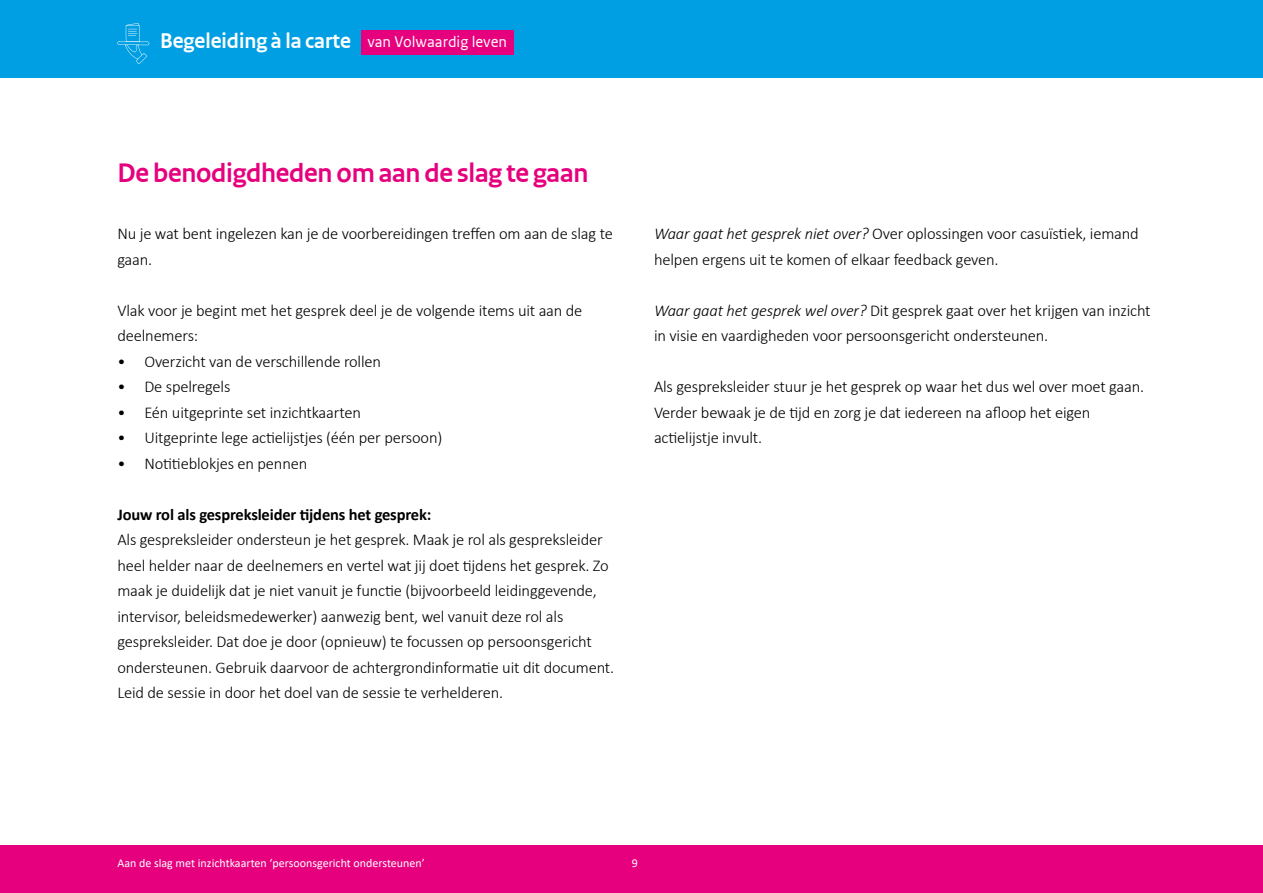
<style>
.page{position:relative;width:1263px;height:893px;background:#fff}
.page>*{position:absolute;margin:0;border:0;box-sizing:border-box;transform-origin:0 0}
.t1{font:700 27px "Rijksoverheid Sans Heading";letter-spacing:-.01em;color:#e6007d}
.t2{font:700 21.45px "Rijksoverheid Sans Heading";color:#fff}
.t3{font:300 16.5px/25.5px "Calibri";letter-spacing:-.01em;color:#000}
.t4{font:700 16.5px "Calibri";letter-spacing:-.01em;color:#000}
.t5{font:12px "Calibri";color:#fff}
.s1{font-family:"Rijksoverheid Sans Text";font-weight:400;font-size:14.55px}
.s2{font-style:italic}
</style>
<div class="page">
<div style="left:0;top:845px;width:1263px;height:48px;background:#e6007d"></div>
<div style="left:0;top:0;width:1263px;height:78px;background:#009fe3"></div>
<div style="left:361px;top:30px;width:152px;height:25px;background:#e6007d"></div>
<svg style="left:117px;top:23px;width:32px;height:41px"></svg>
<h2 class="t2" style="left:160px;top:29px;width:348px">Begeleiding à la carte <span class="s1">van Volwaardig leven</span></h2>
<h1 class="t1" style="left:117px;top:157px;width:472px">De benodigdheden om aan de slag te gaan</h1>
<p class="t3" style="left:117px;top:221px;width:497px">Nu je wat bent ingelezen kan je de voorbereidingen treffen om aan de slag te gaan.</p>
<p class="t3" style="left:117px;top:297px;width:467px">Vlak voor je begint met het gesprek deel je de volgende items uit aan de deelnemers:</p>
<p class="t3" style="left:117px;top:348px;width:265px">• Overzicht van de verschillende rollen</p>
<p class="t3" style="left:117px;top:374px;width:115px">• De spelregels</p>
<p class="t3" style="left:117px;top:399px;width:245px">• Eén uitgeprinte set inzichtkaarten</p>
<p class="t3" style="left:117px;top:425px;width:326px">• Uitgeprinte lege actielijstjes (één per persoon)</p>
<p class="t3" style="left:117px;top:450px;width:191px">• Notitieblokjes en pennen</p>
<p class="t4" style="left:117px;top:502px;width:315px">Jouw rol als gespreksleider tijdens het gesprek:</p>
<p class="t3" style="left:117px;top:527px;width:498px">Als gespreksleider ondersteun je het gesprek. Maak je rol als gespreksleider heel helder naar de deelnemers en vertel wat jij doet tijdens het gesprek. Zo maak je duidelijk dat je niet vanuit je functie (bijvoorbeeld leidinggevende, intervisor, beleidsmedewerker) aanwezig bent, wel vanuit deze rol als gespreksleider. Dat doe je door (opnieuw) te focussen op persoonsgericht ondersteunen. Gebruik daarvoor de achtergrondinformatie uit dit document.<br>Leid de sessie in door het doel van de sessie te verhelderen.</p>
<p class="t3" style="left:654px;top:221px;width:486px"><span class="s2">Waar gaat het gesprek niet over?</span> Over oplossingen voor casuïstiek, iemand helpen ergens uit te komen of elkaar feedback geven.</p>
<p class="t3" style="left:654px;top:297px;width:498px"><span class="s2">Waar gaat het gesprek wel over?</span> Dit gesprek gaat over het krijgen van inzicht in visie en vaardigheden voor persoonsgericht ondersteunen.</p>
<p class="t3" style="left:654px;top:374px;width:492px">Als gespreksleider stuur je het gesprek op waar het dus wel over moet gaan.<br>Verder bewaak je de tijd en zorg je dat iedereen na afloop het eigen actielijstje invult.</p>
<p class="t5" style="left:117px;top:855px;width:309px">Aan de slag met inzichtkaarten ‘persoonsgericht ondersteunen’</p>
<p class="t5" style="left:632px;top:855px;width:8px">9</p>
</div>
